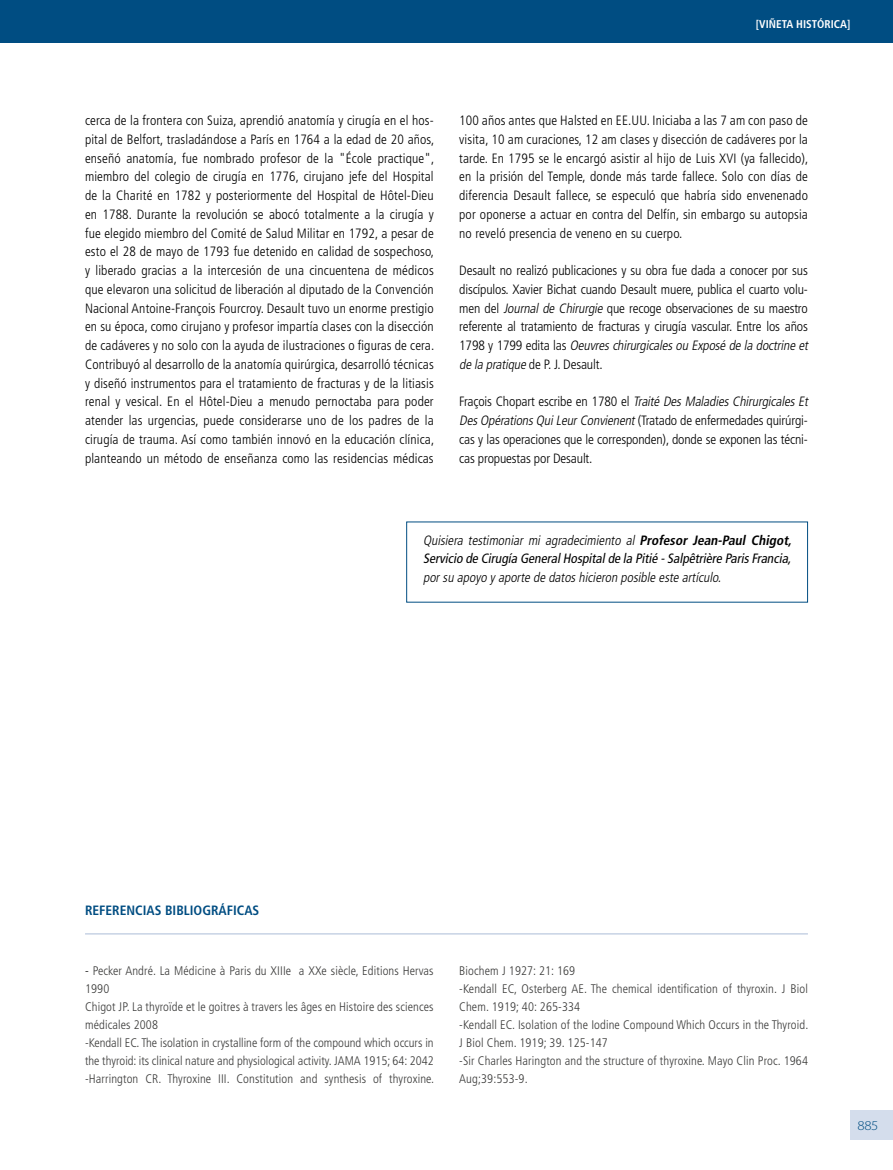
<style>
.page{position:relative;width:893px;height:1170px;background:#fff}
.page>*{position:absolute;margin:0;border:0;box-sizing:border-box;transform-origin:0 0}
.t1{font:300 condensed 13.5px/18.8px "Frutiger";letter-spacing:-.01em;color:#000;text-align:justify}
.t2{font:italic condensed 13.5px/18.8px "Frutiger";color:#000}
.t3{font:italic 300 condensed 13.5px "Frutiger";color:#000}
.t4{font:700 condensed 13.5px "Frutiger";color:#004d82}
.t5{font:300 13.5px "Myriad Pro";color:#004d82;scale:1.1 1}
.t6{font:300 condensed 12.45px/18px "Frutiger";letter-spacing:.01em;color:#3b3b3a}
.t7{font:700 condensed 11.25px "Frutiger";color:#fff}
.s1{font-style:italic}
.s2{font-weight:300}
.s3{font-weight:700}
.s4{font-weight:400}
</style>
<div class="page">
<div style="left:850px;top:1110px;width:43px;height:30px;background:#d4ddec"></div>
<div style="left:0;top:0;width:893px;height:43px;background:#004d82"></div>
<hr style="left:85px;top:933px;width:723px;height:1px;background:#c7d2e5">
<p class="t7" style="left:756px;top:17px;width:27px">[VIÑETA</p>
<p class="t7" style="left:796px;top:17px;width:56px">HISTÓRI CA]</p>
<p class="t1" style="left:85px;top:111px;width:351px">cerca de la frontera con Suiza, aprendió anatomía y cirugía en el hos&shy;pital de Belfort, trasladándose a París en 1764 a la edad de 20 años, enseñó anatomía, fue nombrado profesor de la "École practique", miembro del colegio de cirugía en 1776, cirujano jefe del Hospital de la Charité en 1782 y posteriormente del Hospital de Hôtel-Dieu en 1788. Durante la revolución se abocó totalmente a la cirugía y fue elegido miembro del Comité de Salud Militar en 1792, a pesar de esto el 28 de mayo de 1793 fue detenido en calidad de sospechoso, y liberado gracias a la intercesión de una cincuentena de médicos que elevaron una solicitud de liberación al diputado de la Convención Nacional Antoine-François Fourcroy. Desault tuvo un enorme prestigio en su época, como cirujano y profesor impartía clases con la disección de cadáveres y no solo con la ayuda de ilustraciones o figuras de cera.<br>Contribuyó al desarrollo de la anatomía quirúrgica, desarrolló técnicas y diseñó instrumentos para el tratamiento de fracturas y de la litiasis renal y vesical. En el Hôtel-Dieu a menudo pernoctaba para poder atender las urgencias, puede considerarse uno de los padres de la cirugía de trauma. Así como también innovó en la educación clínica, planteando un método de enseñanza como las residencias médicas</p>
<p class="t1" style="left:459px;top:111px;width:351px">100 años antes que Halsted en EE.UU. Iniciaba a las 7 am con paso de visita, 10 am curaciones, 12 am clases y disección de cadáveres por la tarde. En 1795 se le encargó asistir al hijo de Luis XVI (ya fallecido), en la prisión del Temple, donde más tarde fallece. Solo con días de diferencia Desault fallece, se especuló que habría sido envenenado por oponerse a actuar en contra del Delfín, sin embargo su autopsia no reveló presencia de veneno en su cuerpo.</p>
<p class="t1" style="left:459px;top:261px;width:353px;text-align:left">Desault no realizó publicaciones y su obra fue dada a conocer por sus discípulos. Xavier Bichat cuando Desault muere, publica el cuarto volu&shy;men del <span class="s1">Journal de Chirurgie</span> que recoge observaciones de su maestro referente al tratamiento de fracturas y cirugía vascular. Entre los años 1 7 9 8 y 1 7 9 9 e d i t a l a s <span class="s1">Oeuvreschirurgicalesou Exposé de la doctrine et de la pratique</span> de P. J. Desault.</p>
<p class="t1" style="left:459px;top:392px;width:353px;text-align:left">F ra ço i s C h o p a rt e s c r i b e e n 1 7 8 0 e l <span class="s1">Traité Des Maladies Chirurgicales Et DesOpérationsQuiLeurConvienent</span>(Tratado de enfermedades quirúrgi&shy;cas y las operaciones que le corresponden), donde se exponen las técni&shy;cas propuestas por Desault.</p>
<p class="t2" style="left:423px;top:530px;width:373px"><span class="s2">Quisiera testimoniar mi agradecimiento al</span> <span class="s3">Profesor Jean-Paul Chigot,<br></span>Servicio de Cirugía GeneralHospitalde la Pitié -Salpêtrière ParisFrancia,</p>
<p class="t3" style="left:423px;top:569px;width:302px">porsu apoyo yaporte de datoshicieron posible este artículo.</p>
<p class="t4" style="left:85px;top:902px;width:29px">REFEREN</p>
<p class="t4" style="left:135px;top:902px;width:57px">CIAS BIBLIOGR</p>
<p class="t4" style="left:219px;top:902px;width:34px">áFICAS</p>
<p class="t6" style="left:85px;top:961px;width:351px"><span class="s4">-</span> Pecker André. La Médicine à Paris du XIIIe a XXe siècle, Editions Hervas 1990<br>Chigot JP. La thyroïde et le goitres à travers les âges en Histoire des sciences médicales 2008<br>-Kendall EC. The isolation in crystalline form of the compound which occurs in the thyroid: its clinical nature and physiological activity. JAMA 1915; 64: 2042 -Harrington CR. Thyroxine III. Constitution and synthesis of thyroxine.</p>
<p class="t6" style="left:459px;top:961px;width:351px">Biochem J 1927: 21: 169<br>-Kendall EC, Osterberg AE. The chemical identification of thyroxin. J Biol Chem. 1919; 40: 265-334<br>-Kendall EC. Isolation of the Iodine Compound Which Occurs in the Thyroid.<br>J Biol Chem. 1919; 39. 125-147<br>-Sir Charles Harington and the structure of thyroxine. Mayo Clin Proc. 1964<br>Aug;39:553-9.</p>
<p class="t5" style="left:857px;top:1117px;width:21px">885</p>
</div>
